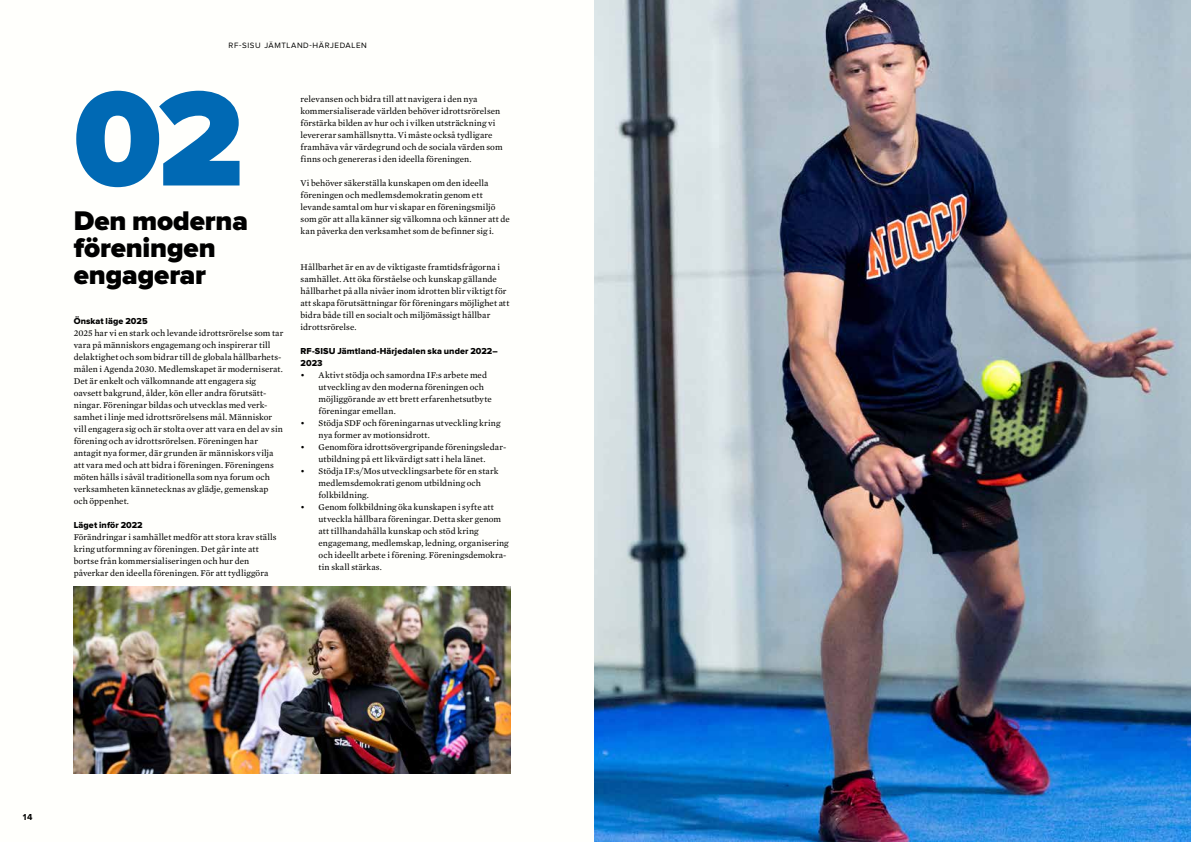
<style>
.page{position:relative;width:1191px;height:842px;background:#fff}
.page>*{position:absolute;margin:0;border:0;box-sizing:border-box;transform-origin:0 0}
.t1{font:900 140px "Proxima Nova";color:#0069b4}
.t2{font:900 28px/27px "Proxima Nova";letter-spacing:-.005em;color:#000}
.t3{font:9px/12px "Mercury Text G2";letter-spacing:.01em;color:#000}
.t4{font:9px/12px "Proxima Nova Extrabld";letter-spacing:.01em;color:#000}
.t5{font:700 9px "Proxima Nova";color:#000}
.t6{font:8px "Proxima Nova";letter-spacing:.075em;color:#000}
</style>
<div class="page">
<img style="left:594px;top:0;width:597px;height:842px">
<img style="left:74px;top:587px;width:436px;height:187px">
<p class="t6" style="left:229px;top:42px;width:140px">RF-SISU JÄMTLAND-HÄRJEDALEN</p>
<h1 class="t1" style="left:74px;top:75px;width:171px">02</h1>
<h2 class="t2" style="left:74px;top:208px;width:176px">Den moderna föreningen engagerar</h2>
<p class="t4" style="left:74px;top:315px;width:75px">Önskat läge 2025</p>
<p class="t3" style="left:74px;top:327px;width:211px">2025 har vi en stark och levande idrottsrörelse som tar vara på människors engagemang och inspirerar till delaktighet och som bidrar till de globala hållbarhets&shy;målen i Agenda 2030. Medlemskapet är moderniserat.<br>Det är enkelt och välkomnande att engagera sig oavsett bakgrund, ålder, kön eller andra förutsätt&shy;ningar. Föreningar bildas och utvecklas med verk&shy;samhet i linje med idrottsrörelsens mål. Människor vill engagera sig och är stolta over att vara en del av sin förening och av idrottsrörelsen. Föreningen har antagit nya former, där grunden är människors vilja att vara med och att bidra i föreningen. Föreningens möten hålls i såväl traditionella som nya forum och verksamheten kännetecknas av glädje, gemenskap och öppenhet.</p>
<p class="t4" style="left:74px;top:519px;width:71px">Läget inför 2022</p>
<p class="t3" style="left:74px;top:531px;width:204px">Förändringar i samhället medför att stora krav ställs kring utformning av föreningen. Det går inte att bortse från kommersialiseringen och hur den påverkar den ideella föreningen. För att tydliggöra</p>
<p class="t3" style="left:300px;top:93px;width:203px">relevansen och bidra till att navigera i den nya kommersialiserade världen behöver idrottsrörelsen förstärka bilden av hur och i vilken utsträckning vi levererar samhällsnytta. Vi måste också tydligare framhäva vår värdegrund och de sociala värden som finns och genereras i den ideella föreningen.</p>
<p class="t3" style="left:300px;top:177px;width:211px">Vi behöver säkerställa kunskapen om den ideella föreningen och medlemsdemokratin genom ett levande samtal om hur vi skapar en föreningsmiljö som gör att alla känner sig välkomna och känner att de kan påverka den verksamhet som de befinner sig i.</p>
<p class="t3" style="left:300px;top:261px;width:210px">Hållbarhet är en av de viktigaste framtidsfrågorna i samhället. Att öka förståelse och kunskap gällande hållbarhet på alla nivåer inom idrotten blir viktigt för att skapa förutsättningar för föreningars möjlighet att bidra både till en socialt och miljömässigt hållbar idrottsrörelse.</p>
<p class="t4" style="left:300px;top:345px;width:199px">RF-SISU Jämtland-Härjedalen ska under 2022–<br>2023</p>
<p class="t3" style="left:318px;top:369px;width:175px;text-indent:-18px">• Aktivt stödja och samordna IF:s arbete med utveckling av den moderna föreningen och möjliggörande av ett brett erfarenhetsutbyte föreningar emellan.</p>
<p class="t3" style="left:318px;top:417px;width:183px;text-indent:-18px">• Stödja SDF och föreningarnas utveckling kring nya former av motionsidrott.</p>
<p class="t3" style="left:300px;top:441px;width:207px;text-align:center">• Genomföra idrottsövergripande föreningsledar&shy;utbildning på ett likvärdigt satt i hela länet.</p>
<p class="t3" style="left:318px;top:465px;width:181px;text-indent:-18px">• Stödja IF:s/Mos utvecklingsarbete för en stark medlemsdemokrati genom utbildning och folkbildning.</p>
<p class="t3" style="left:318px;top:501px;width:192px;text-indent:-18px">• Genom folkbildning öka kunskapen i syfte att utveckla hållbara föreningar. Detta sker genom att tillhandahålla kunskap och stöd kring engagemang, medlemskap, ledning, organisering och ideellt arbete i förening. Föreningsdemokra&shy;tin skall stärkas.</p>
<p class="t5" style="left:23px;top:813px;width:11px">14</p>
</div>
